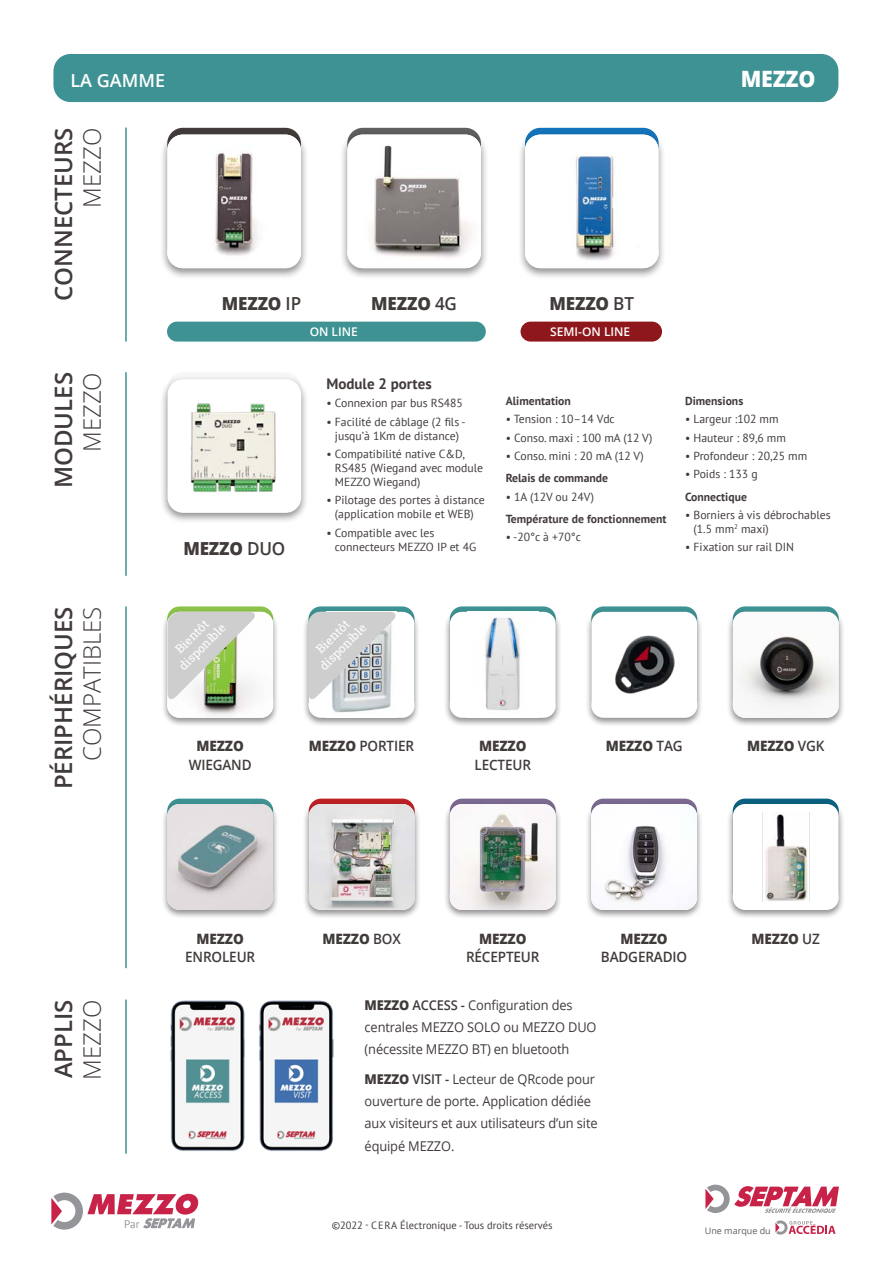
<style>
.page{position:relative;width:893px;height:1263px;background:#fff}
.page>*{position:absolute;margin:0;border:0;box-sizing:border-box;transform-origin:0 0}
.t1{font:600 24px "Open Sans";color:#413b3a}
.t2{font:300 24px "Open Sans";color:#413b3a}
.t3{font:800 22.5px "Open Sans";letter-spacing:-.01em;color:#fff;scale:.95 1}
.t4{font:800 18px "Open Sans";letter-spacing:-.01em;color:#413b3a;scale:.95 1}
.t5{font:600 18px "Open Sans";color:#fff}
.t6{font:700 15px "PT Sans";color:#413b3a}
.t7{font:600 14.25px/18.3px "Open Sans";letter-spacing:-.01em;color:#413b3a;text-align:center;scale:.95 1}
.t8{font:800 14.25px "Open Sans";letter-spacing:-.01em;color:#413b3a;scale:.95 1}
.t9{font:13.5px/22px "Open Sans";letter-spacing:-.01em;color:#413b3a;scale:.95 1}
.t10{font:12px "Roboto Slab";color:#fff}
.t11{font:600 12px "Open Sans";color:#fff}
.t12{font:11.7px/14.1px "PT Sans";color:#413b3a}
.t13{font:700 11.7px "PT Sans";color:#413b3a}
.t14{font:11.25px "PT Sans";color:#939598}
.t15{font:10.5px "PT Sans";color:#413b3a}
.t16{font:9px "Open Sans";color:#5e5f5e}
.s1{font-weight:600}
.s2{font-weight:800}
</style>
<div class="page">
<div style="left:53px;top:54px;width:785px;height:48px;background:#3e9293;border-radius:17px"></div>
<div style="left:167px;top:322px;width:319px;height:20px;background:#3e9293;border-radius:10px"></div>
<div style="left:520px;top:322px;width:142px;height:20px;background:#8e171b;border-radius:10px"></div>
<hr style="left:125px;top:128px;width:2px;height:214px;background:#3e9293">
<hr style="left:125px;top:372px;width:2px;height:204px;background:#3e9293">
<hr style="left:125px;top:999px;width:2px;height:155px;background:#3e9293">
<hr style="left:125px;top:606px;width:2px;height:362px;background:#3e9293">
<div style="left:167px;top:606px;width:106px;height:106px;background:#8bc34a;border-radius:12px"></div>
<div style="left:308px;top:606px;width:106px;height:106px;background:#3e9293;border-radius:12px"></div>
<div style="left:450px;top:606px;width:106px;height:106px;background:#3e9293;border-radius:12px"></div>
<div style="left:591px;top:606px;width:106px;height:106px;background:#3e9293;border-radius:12px"></div>
<div style="left:733px;top:606px;width:106px;height:106px;background:#3e9293;border-radius:12px"></div>
<div style="left:159px;top:130px;width:149px;height:150px;background:#231f20;opacity:.5"></div>
<img style="left:167px;top:135px;width:134px;height:133px">
<div style="left:161px;top:609px;width:118px;height:118px;background:#231f20;opacity:.5"></div>
<img style="left:167px;top:612px;width:106px;height:106px">
<div style="left:161px;top:801px;width:118px;height:118px;background:#231f20;opacity:.5"></div>
<img style="left:167px;top:804px;width:106px;height:106px">
<div style="left:302px;top:609px;width:119px;height:118px;background:#231f20;opacity:.5"></div>
<div style="left:308px;top:612px;width:106px;height:106px;background:#fff;border-radius:12px"></div>
<img style="left:332px;top:701px;width:59px;height:12px">
<div style="left:444px;top:609px;width:118px;height:118px;background:#231f20;opacity:.5"></div>
<div style="left:450px;top:612px;width:106px;height:106px;background:#fff;border-radius:12px"></div>
<img style="left:485px;top:617px;width:35px;height:94px">
<div style="left:303px;top:801px;width:118px;height:118px;background:#231f20;opacity:.5"></div>
<img style="left:309px;top:804px;width:106px;height:106px">
<div style="left:585px;top:801px;width:118px;height:118px;background:#231f20;opacity:.5"></div>
<img style="left:591px;top:804px;width:106px;height:106px">
<div style="left:727px;top:801px;width:118px;height:118px;background:#231f20;opacity:.5"></div>
<div style="left:733px;top:804px;width:106px;height:106px;background:#fff;border-radius:12px"></div>
<img style="left:762px;top:812px;width:48px;height:90px">
<div style="left:444px;top:801px;width:118px;height:118px;background:#231f20;opacity:.5"></div>
<img style="left:450px;top:804px;width:106px;height:106px">
<div style="left:585px;top:609px;width:118px;height:118px;background:#231f20;opacity:.5"></div>
<div style="left:591px;top:612px;width:106px;height:106px;background:#fff;border-radius:12px"></div>
<img style="left:615px;top:635px;width:60px;height:59px">
<div style="left:727px;top:609px;width:118px;height:118px;background:#231f20;opacity:.5"></div>
<img style="left:733px;top:612px;width:106px;height:106px">
<div style="left:160px;top:375px;width:149px;height:149px;background:#231f20;opacity:.5"></div>
<div style="left:168px;top:379px;width:133px;height:134px;background:#fff;border-radius:16px"></div>
<img style="left:168px;top:384px;width:133px;height:124px">
<div style="left:339px;top:130px;width:149px;height:150px;background:#231f20;opacity:.5"></div>
<img style="left:347px;top:135px;width:134px;height:133px">
<div style="left:517px;top:130px;width:149px;height:150px;background:#231f20;opacity:.5"></div>
<img style="left:525px;top:135px;width:134px;height:133px">
<svg style="left:51px;top:1192px;width:148px;height:37px"></svg>
<svg style="left:775px;top:1220px;width:60px;height:14px"></svg>
<svg style="left:705px;top:1185px;width:134px;height:28px"></svg>
<svg style="left:308px;top:612px;width:88px;height:89px;background:#c8cacb"></svg>
<svg style="left:168px;top:612px;width:89px;height:89px;background:#cad2be"></svg>
<img style="left:170px;top:1000px;width:164px;height:151px">
<p class="t5" style="left:70px;top:68px;width:96px">LA GAMME</p>
<p class="t3" style="left:741px;top:61px;width:80px">MEZZO</p>
<p class="t1" style="left:47px;top:301px;width:175px;rotate:-90deg">CONNECTEURS</p>
<p class="t2" style="left:76px;top:208px;width:81px;rotate:-90deg">MEZZO</p>
<p class="t1" style="left:47px;top:488px;width:118px;rotate:-90deg">MODULES</p>
<p class="t2" style="left:76px;top:452px;width:81px;rotate:-90deg">MEZZO</p>
<p class="t1" style="left:47px;top:789px;width:184px;rotate:-90deg">PÉRIPHÉRIQUES</p>
<p class="t2" style="left:76px;top:761px;width:156px;rotate:-90deg">COMPATIBLES</p>
<p class="t4" style="left:222px;top:290px;width:85px">MEZZO <span class="s1">IP</span></p>
<p class="t4" style="left:371px;top:290px;width:92px">MEZZO <span class="s1">4G</span></p>
<p class="t4" style="left:549px;top:290px;width:90px">MEZZO <span class="s1">BT</span></p>
<p class="t11" style="left:310px;top:324px;width:50px">ON LINE</p>
<p class="t11" style="left:550px;top:324px;width:82px">SEMI-ON LINE</p>
<p class="t4" style="left:183px;top:535px;width:109px">MEZZO <span class="s1">DUO</span></p>
<p class="t6" style="left:326px;top:374px;width:107px">Module 2 portes</p>
<p class="t12" style="left:326px;top:396px;width:138px">• Connexion par bus RS485</p>
<p class="t12" style="left:326px;top:414px;width:141px;text-align:center">• Facilité de câblage (2 fils - jusqu’à 1Km de distance)</p>
<p class="t12" style="left:335px;top:447px;width:150px;text-indent:-9px">• Compatibilité native C&amp;D,<br>RS485 (Wiegand avec module<br>MEZZO Wiegand)</p>
<p class="t12" style="left:326px;top:493px;width:160px;text-align:center">• Pilotage des portes à distance (application mobile et WEB)</p>
<p class="t12" style="left:335px;top:525px;width:143px;text-indent:-9px">• Compatible avec les connecteurs MEZZO IP et 4G</p>
<p class="t13" style="left:506px;top:393px;width:67px">Alimentation</p>
<p class="t12" style="left:506px;top:412px;width:111px">• Tension : 10–14 Vdc</p>
<p class="t12" style="left:506px;top:430px;width:148px">• Conso. maxi : 100 mA (12 V)</p>
<p class="t12" style="left:506px;top:448px;width:139px">• Conso. mini : 20 mA (12 V)</p>
<p class="t13" style="left:506px;top:470px;width:104px">Relais de commande</p>
<p class="t12" style="left:506px;top:489px;width:90px">• 1A (12V ou 24V)</p>
<p class="t13" style="left:506px;top:511px;width:162px">Température de fonctionnement</p>
<p class="t12" style="left:506px;top:530px;width:77px">• -20°c à +70°c</p>
<p class="t13" style="left:685px;top:393px;width:60px">Dimensions</p>
<p class="t12" style="left:685px;top:412px;width:95px">• Largeur :102 mm</p>
<p class="t12" style="left:685px;top:430px;width:102px">• Hauteur : 89,6 mm</p>
<p class="t12" style="left:685px;top:448px;width:124px">• Profondeur : 20,25 mm</p>
<p class="t12" style="left:685px;top:467px;width:74px">• Poids : 133 g</p>
<p class="t13" style="left:685px;top:489px;width:63px">Connectique</p>
<p class="t12" style="left:694px;top:507px;width:138px;text-indent:-9px">• Borniers à vis débrochables (1.5 mm<sup>2</sup> maxi)</p>
<p class="t12" style="left:685px;top:540px;width:111px">• Fixation sur rail DIN</p>
<p class="t10" style="left:172px;top:645px;width:43px;rotate:-45deg">Bientôt</p>
<p class="t10" style="left:175px;top:662px;width:62px;rotate:-45deg">disponible</p>
<p class="t10" style="left:312px;top:645px;width:43px;rotate:-45deg">Bientôt</p>
<p class="t10" style="left:316px;top:662px;width:62px;rotate:-45deg">disponible</p>
<p class="t7" style="left:189px;top:737px;width:68px"><span class="s2">MEZZO<br></span>WIEGAND</p>
<p class="t7" style="left:309px;top:737px;width:112px"><span class="s2">MEZZO</span> PORTIER</p>
<p class="t7" style="left:474px;top:737px;width:61px"><span class="s2">MEZZO<br></span>LECTEUR</p>
<p class="t8" style="left:606px;top:735px;width:82px">MEZZO <span class="s1">TAG</span></p>
<p class="t8" style="left:747px;top:735px;width:83px">MEZZO <span class="s1">VGK</span></p>
<p class="t1" style="left:47px;top:1078px;width:80px;rotate:-90deg">APPLIS</p>
<p class="t2" style="left:76px;top:1079px;width:81px;rotate:-90deg">MEZZO</p>
<p class="t7" style="left:185px;top:929px;width:75px"><span class="s2">MEZZO<br></span>ENROLEUR</p>
<p class="t14" style="left:124px;top:1217px;width:17px">Par</p>
<p class="t8" style="left:323px;top:927px;width:84px">MEZZO <span class="s1">BOX</span></p>
<p class="t7" style="left:601px;top:929px;width:92px"><span class="s2">MEZZO<br></span>BADGERADIO</p>
<p class="t8" style="left:479px;top:927px;width:51px">MEZZO</p>
<p class="t8" style="left:752px;top:927px;width:73px">MEZZO <span class="s1">UZ</span></p>
<p class="t7" style="left:466px;top:947px;width:79px">RÉCEPTEUR</p>
<p class="t9" style="left:365px;top:993px;width:246px"><span class="s2">MEZZO</span> <span class="s1">ACCESS -</span> Configuration des centrales MEZZO SOLO ou MEZZO DUO (nécessite MEZZO BT) en bluetooth</p>
<p class="t9" style="left:365px;top:1068px;width:247px"><span class="s2">MEZZO</span> <span class="s1">VISIT -</span> Lecteur de QRcode pour ouverture de porte. Application dédiée aux visiteurs et aux utilisateurs d’un site équipé MEZZO.</p>
<p class="t15" style="left:332px;top:1219px;width:222px">©2022 - CERA Électronique - Tous droits réservés</p>
<p class="t16" style="left:705px;top:1224px;width:67px">Une marque du</p>
</div>
